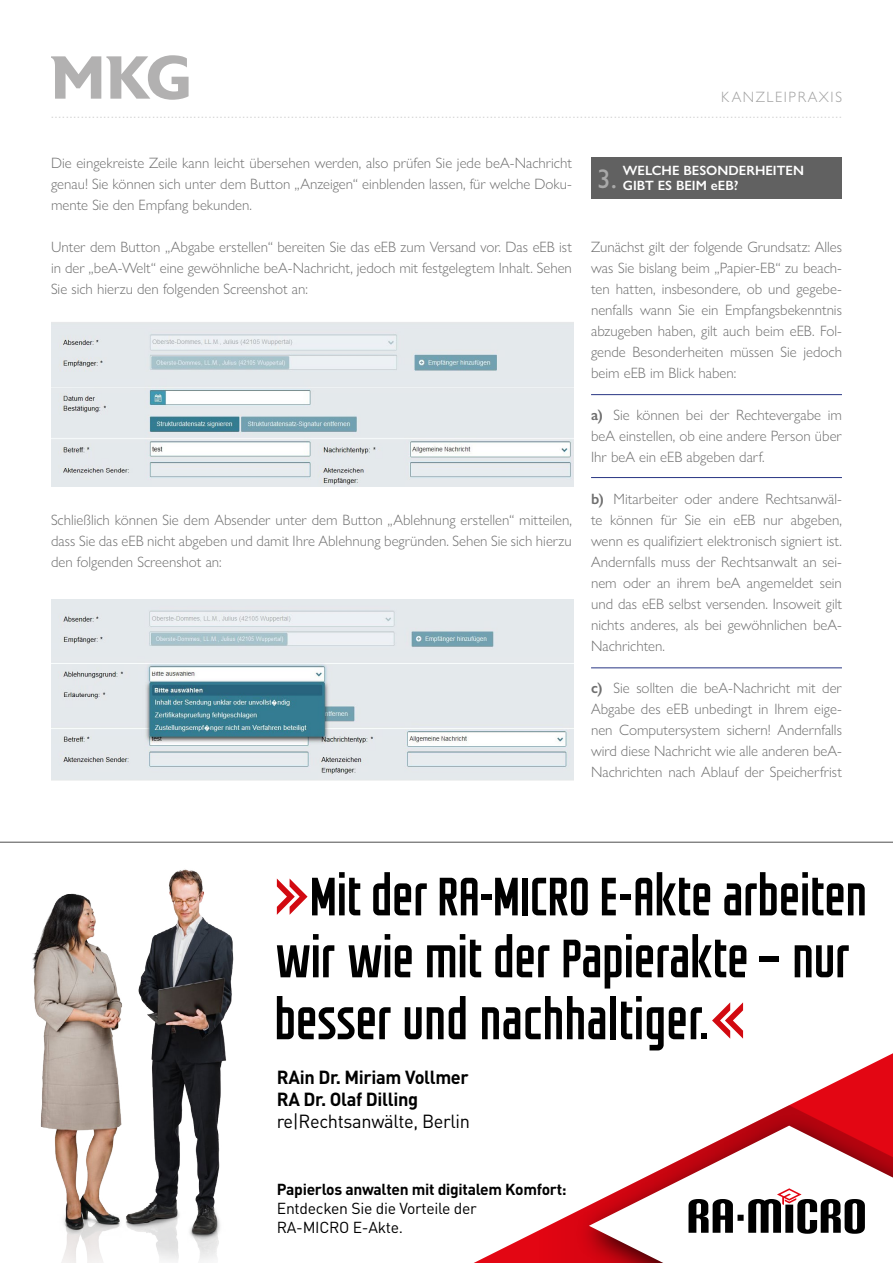
<style>
.page{position:relative;width:893px;height:1263px;background:#fff}
.page>*{position:absolute;margin:0;border:0;box-sizing:border-box;transform-origin:0 0}
.t1{font:54.45px/61.9px "GROTESKIA";letter-spacing:-.02em;color:#000}
.t2{font:700 18.75px/21.8px "DIN";letter-spacing:-.02em;color:#000}
.t3{font:18.75px "DIN";letter-spacing:-.02em;color:#000}
.t4{font:15.75px/18.9px "DIN";letter-spacing:-.02em;color:#000}
.t5{font:700 15.75px "DIN";letter-spacing:-.02em;color:#000}
.t6{font:300 15px/21px "Gill Sans Nova";color:#6f6f6f;text-align:justify}
.t7{font:300 15px "Gill Sans Nova";letter-spacing:.1em;color:#a0a0a0}
.t8{font:13.5px "Gill Sans Nova";color:#d2d2d2}
.t9{font:600 13.5px/15px "Gill Sans Nova";color:#fff}
.s1{font-weight:600}
.s2{color:#d20a11}
</style>
<div class="page">
<svg style="left:51px;top:55px;width:138px;height:45px"></svg>
<img style="left:138px;top:869px;width:96px;height:393px">
<img style="left:32px;top:893px;width:106px;height:370px">
<svg style="left:474px;top:1053px;width:419px;height:210px"></svg>
<svg style="left:491px;top:1105px;width:402px;height:158px"></svg>
<div style="left:573px;top:1113px;width:320px;height:150px;background:#000;opacity:.75"></div>
<svg style="left:589px;top:1126px;width:304px;height:137px"></svg>
<hr style="left:0;top:842px;width:893px;height:1px;background:#4d4d4d">
<hr style="left:591px;top:668px;width:251px;height:1px;background:#283583">
<hr style="left:591px;top:477px;width:251px;height:1px;background:#283583">
<hr style="left:591px;top:394px;width:251px;height:1px;background:#283583">
<img style="left:51px;top:322px;width:522px;height:164px">
<img style="left:51px;top:600px;width:522px;height:181px">
<div style="left:591px;top:157px;width:251px;height:42px;background:#616161"></div>
<p class="t7" style="left:721px;top:88px;width:122px">KANZLEIPRAXIS</p>
<p class="t8" style="left:51px;top:105px;width:792px">...................................................................................................................................................................................................................</p>
<p class="t6" style="left:51px;top:153px;width:522px">Die eingekreiste Zeile kann leicht übersehen werden, also prüfen Sie jede beA-Nachricht genau! Sie können sich unter dem Button „Anzeigen“ einblenden lassen, für welche Doku&shy;mente Sie den Empfang bekunden.</p>
<p class="t6" style="left:51px;top:237px;width:522px">Unter dem Button „Abgabe erstellen“ bereiten Sie das eEB zum Versand vor. Das eEB ist in der „beA-Welt“ eine gewöhnliche beA-Nachricht, jedoch mit festgelegtem Inhalt. Sehen Sie sich hierzu den folgenden Screenshot an:</p>
<p class="t6" style="left:51px;top:510px;width:522px">Schließlich können Sie dem Absender unter dem Button „Ablehnung erstellen“ mitteilen, dass Sie das eEB nicht abgeben und damit Ihre Ablehnung begründen. Sehen Sie sich hierzu den folgenden Screenshot an:</p>
<p class="t9" style="left:597px;top:163px;width:208px;text-indent:26px">WELCHE BESONDERHEITEN<br><sup>3</sup> <sup>.</sup> GIBT ES BEIM eEB?</p>
<p class="t6" style="left:591px;top:237px;width:252px">Zunächst gilt der folgende Grundsatz: Alles was Sie bislang beim „Papier-EB“ zu beach&shy;ten hatten, insbesondere, ob und gegebe&shy;nenfalls wann Sie ein Empfangsbekenntnis abzugeben haben, gilt auch beim eEB. Fol&shy;gende Besonderheiten müssen Sie jedoch beim eEB im Blick haben:</p>
<p class="t6" style="left:591px;top:405px;width:252px"><span class="s1">a)</span> Sie können bei der Rechtevergabe im beA einstellen, ob eine andere Person über Ihr beA ein eEB abgeben darf.</p>
<p class="t6" style="left:591px;top:489px;width:252px"><span class="s1">b)</span> Mitarbeiter oder andere Rechtsanwäl&shy;te können für Sie ein eEB nur abgeben, wenn es qualifiziert elektronisch signiert ist.<br>Andernfalls muss der Rechtsanwalt an sei&shy;nem oder an ihrem beA angemeldet sein und das eEB selbst versenden. Insoweit gilt nichts anderes, als bei gewöhnlichen beA-Nachrichten.</p>
<p class="t6" style="left:591px;top:678px;width:252px"><span class="s1">c)</span> Sie sollten die beA-Nachricht mit der Abgabe des eEB unbedingt in Ihrem eige&shy;nen Computersystem sichern! Andernfalls wird diese Nachricht wie alle anderen beA-Nachrichten nach Ablauf der Speicherfrist</p>
<h1 class="t1" style="left:277px;top:864px;width:595px"><span class="s2">&gt;&gt;</span>Mit der RA-MICRO E-Akte arbeiten wir wie mit der Papierakte – nur besser und nachhaltiger.<span class="s2">&lt;&lt;</span></h1>
<p class="t2" style="left:277px;top:1066px;width:194px">RAin Dr. Miriam Vollmer<br>RA Dr. Olaf Dilling</p>
<p class="t3" style="left:277px;top:1109px;width:195px">re|Rechtsanwälte, Berlin</p>
<p class="t5" style="left:277px;top:1179px;width:291px">Papierlos anwalten mit digitalem Komfort:</p>
<p class="t4" style="left:277px;top:1198px;width:202px">Entdecken Sie die Vorteile der<br>RA-MICRO E-Akte.</p>
</div>
